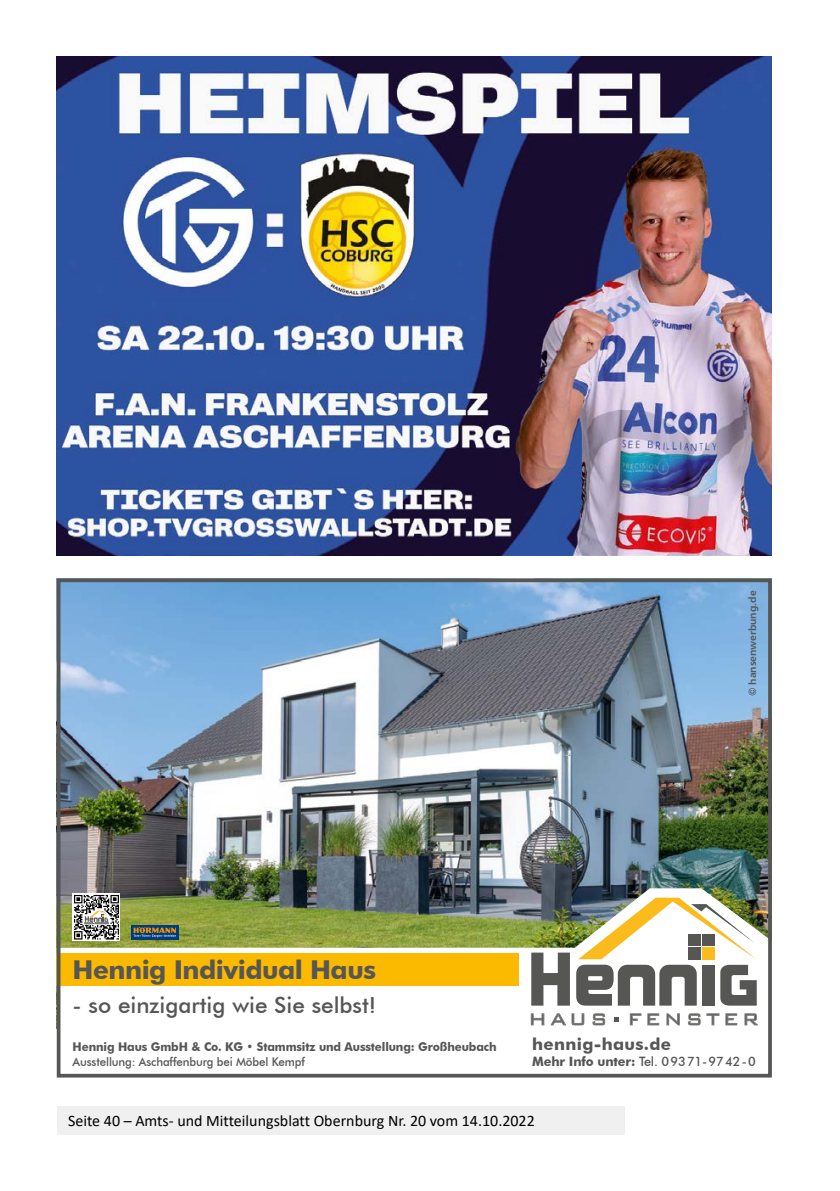
<style>
.page{position:relative;width:840px;height:1191px;background:#fff}
.page>*{position:absolute;margin:0;border:0;box-sizing:border-box;transform-origin:0 0}
.t1{font:700 26px "Futura BT";letter-spacing:-.02em;color:#565655}
.t2{font:500 22.2px "Futura BT";color:#565655}
.t3{font:700 16.6px "Futura BT";letter-spacing:.02em;color:#565655}
.t4{font:16px "Calibri";color:#000}
.t5{font:500 13px "Futura BT";letter-spacing:-.01em;color:#565655}
.t6{font:700 12px "Futura BT";letter-spacing:-.01em;color:#565655;scale:.96 1}
.t7{font:500 12px "Futura BT";letter-spacing:-.01em;color:#565655;scale:.96 1}
.t8{font:10.2px "Humanist 777 BT Bold B";color:#565655}
.s1{font-weight:700}
</style>
<div class="page">
<div style="left:57px;top:1106px;width:567px;height:28px;background:#f0f0f0"></div>
<img style="left:62px;top:583px;width:704px;height:305px">
<img style="left:62px;top:888px;width:704px;height:138px">
<div style="left:57px;top:952px;width:462px;height:33px;background:#fbb900"></div>
<svg style="left:531px;top:952px;width:38px;height:53px"></svg>
<svg style="left:576px;top:897px;width:180px;height:108px"></svg>
<svg style="left:531px;top:1013px;width:226px;height:12px"></svg>
<div style="left:131px;top:925px;width:47px;height:14px;background:#003b7c"></div>
<svg style="left:133px;top:927px;width:43px;height:10px"></svg>
<svg style="left:73px;top:893px;width:47px;height:48px"></svg>
<svg style="left:74px;top:895px;width:45px;height:44px"></svg>
<div style="left:57px;top:578px;width:714px;height:499px;border:4px solid #565655"></div>
<img style="left:57px;top:57px;width:714px;height:499px">
<p class="t8" style="left:745px;top:696px;width:107px;rotate:-90deg">© hansenwerbung.de</p>
<h1 class="t1" style="left:73px;top:953px;width:305px">Hennig Individual Haus</h1>
<h2 class="t2" style="left:73px;top:991px;width:305px">- so einzigartig wie Sie selbst!</h2>
<p class="t6" style="left:73px;top:1040px;width:443px">Hennig Haus GmbH &amp; Co. KG • Stammsitz und Ausstellung: Großheubach</p>
<p class="t7" style="left:73px;top:1054px;width:243px">Ausstellung: Aschaffenburg bei Möbel Kempf</p>
<p class="t3" style="left:532px;top:1034px;width:140px">hennig-haus.de</p>
<p class="t5" style="left:532px;top:1053px;width:225px"><span class="s1">Mehr Info unter:</span> Tel. 09371-9742-0</p>
<p class="t4" style="left:68px;top:1109px;width:468px">Seite 40 – Amts- und Mitteilungsblatt Obernburg Nr. 20 vom 14.10.2022</p>
</div>
